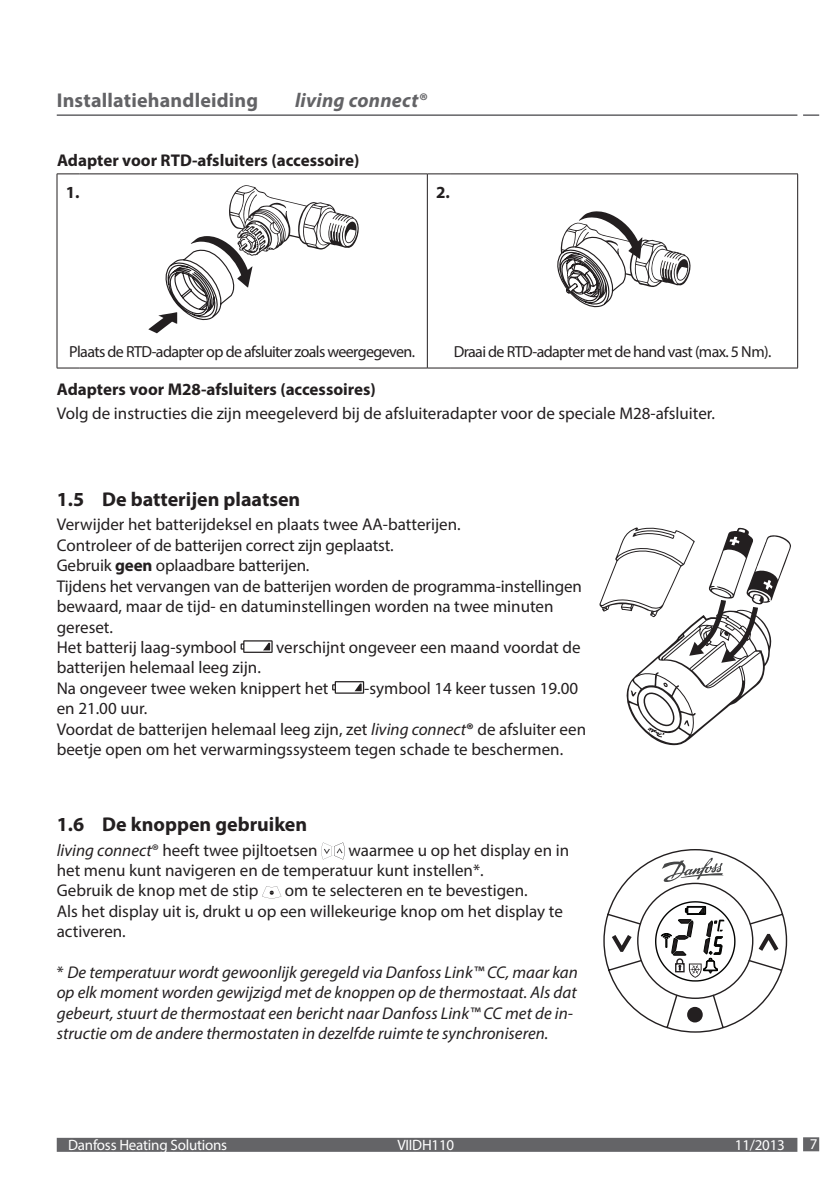
<style>
.page{position:relative;width:840px;height:1191px;background:#fff}
.page>*{position:absolute;margin:0;border:0;box-sizing:border-box;transform-origin:0 0}
.t1{font:700 20px "Myriad Pro";color:#231f20}
.t2{font:700 20px "Myriad Pro";letter-spacing:.01em;color:#636366}
.t3{font:italic 700 20px "Myriad Pro";letter-spacing:.01em;color:#636366}
.t4{font:17px/20.4px "Myriad Pro";color:#231f20}
.t5{font:italic 17px/20.4px "Myriad Pro";color:#231f20}
.t6{font:700 17px/32px "Myriad Pro";color:#231f20}
.t7{font:16px "Myriad Pro";letter-spacing:-.04em;color:#231f20}
.t8{font:15px "Myriad Pro";letter-spacing:-.015em;color:#fff}
.s1{font-weight:700}
.s2{font-style:italic}
.s3{font-style:normal}
</style>
<div class="page">
<hr style="left:57px;top:114px;width:740px;height:2px;background:#646467">
<svg style="left:803px;top:114px;width:15px;height:2px"></svg>
<div style="left:57px;top:1137px;width:740px;height:14px;background:#646467"></div>
<div style="left:802px;top:1137px;width:16px;height:14px;background:#646467"></div>
<svg style="left:57px;top:173px;width:23px;height:1px"></svg>
<hr style="left:57px;top:174px;width:1px;height:165px;background:#231f20">
<hr style="left:80px;top:173px;width:347px;height:1px;background:#231f20">
<svg style="left:57px;top:339px;width:23px;height:30px"></svg>
<hr style="left:80px;top:368px;width:347px;height:1px;background:#231f20">
<svg style="left:427px;top:173px;width:23px;height:1px"></svg>
<hr style="left:427px;top:174px;width:1px;height:165px;background:#231f20">
<hr style="left:450px;top:173px;width:347px;height:1px;background:#231f20">
<hr style="left:796px;top:174px;width:1px;height:165px;background:#231f20">
<svg style="left:427px;top:339px;width:23px;height:30px"></svg>
<hr style="left:450px;top:368px;width:347px;height:1px;background:#231f20">
<svg style="left:148px;top:185px;width:210px;height:148px"></svg>
<svg style="left:557px;top:211px;width:133px;height:96px"></svg>
<svg style="left:240px;top:640px;width:32px;height:13px"></svg>
<svg style="left:332px;top:681px;width:32px;height:12px"></svg>
<svg style="left:599px;top:527px;width:191px;height:218px"></svg>
<svg style="left:321px;top:842px;width:23px;height:17px"></svg>
<svg style="left:262px;top:886px;width:19px;height:12px"></svg>
<svg style="left:603px;top:849px;width:183px;height:183px"></svg>
<p class="t2" style="left:57px;top:87px;width:203px">Installatiehandleiding</p>
<p class="t3" style="left:295px;top:87px;width:133px">living connect®</p>
<p class="t6" style="left:66px;top:144px;width:295px;text-indent:-9px">Adapter voor RTD-afsluiters (accessoire)<br>1.</p>
<p class="t6" style="left:436px;top:176px;width:15px">2.</p>
<p class="t7" style="left:69px;top:341px;width:347px">Plaats de RTD-adapter op de afsluiter zoals weergegeven.</p>
<p class="t7" style="left:453px;top:341px;width:319px">Draai de RTD-adapter met de hand vast (max. 5 Nm).</p>
<p class="t6" style="left:57px;top:372px;width:320px">Adapters voor M28-afsluiters (accessoires)</p>
<p class="t4" style="left:57px;top:402px;width:659px">Volg de instructies die zijn meegeleverd bij de afsluiteradapter voor de speciale M28-afsluiter.</p>
<p class="t1" style="left:57px;top:486px;width:245px">1.5 De batterijen plaatsen</p>
<p class="t4" style="left:57px;top:514px;width:526px">Verwijder het batterijdeksel en plaats twee AA-batterijen.<br>Controleer of de batterijen correct zijn geplaatst.<br>Gebruik <span class="s1">geen</span> oplaadbare batterijen.<br>Tijdens het vervangen van de batterijen worden de programma-instellingen bewaard, maar de tijd- en datuminstellingen worden na twee minuten gereset.<br>Het batterij laag-symbool</p>
<p class="t4" style="left:276px;top:637px;width:305px">verschijnt ongeveer een maand voordat de</p>
<p class="t4" style="left:57px;top:657px;width:273px">batterijen helemaal leeg zijn.<br>Na ongeveer twee weken knippert het</p>
<p class="t4" style="left:364px;top:677px;width:215px">-symbool 14 keer tussen 19.00</p>
<p class="t4" style="left:57px;top:698px;width:530px">en 21.00 uur.<br>Voordat de batterijen helemaal leeg zijn, zet <span class="s2">living connect</span><span class="s1">®</span> de afsluiter een beetje open om het verwarmingssysteem tegen schade te beschermen.</p>
<p class="t1" style="left:57px;top:811px;width:252px">1.6 De knoppen gebruiken</p>
<p class="t4" style="left:57px;top:839px;width:262px"><span class="s2">living connect</span>® heeft twee pijltoetsen</p>
<p class="t4" style="left:57px;top:839px;width:513px;text-indent:291px">waarmee u op het display en in het menu kunt navigeren en de temperatuur kunt instellen*.<br>Gebruik de knop met de stip</p>
<p class="t4" style="left:57px;top:880px;width:507px;text-indent:228px">om te selecteren en te bevestigen.<br>Als het display uit is, drukt u op een willekeurige knop om het display te activeren.</p>
<p class="t5" style="left:57px;top:961px;width:522px"><span class="s3">*</span> De temperatuur wordt gewoonlijk geregeld via Danfoss Link™ CC, maar kan op elk moment worden gewijzigd met de knoppen op de thermostaat. Als dat gebeurt, stuurt de thermostaat een bericht naar Danfoss Link™ CC met de in&shy;structie om de andere thermostaten in dezelfde ruimte te synchroniseren.</p>
<p class="t8" style="left:68px;top:1135px;width:160px">Danfoss Heating Solutions</p>
<p class="t8" style="left:397px;top:1135px;width:58px">VIIDH110</p>
<p class="t8" style="left:734px;top:1135px;width:51px">11/2013</p>
<p class="t8" style="left:809px;top:1134px;width:9px">7</p>
</div>
